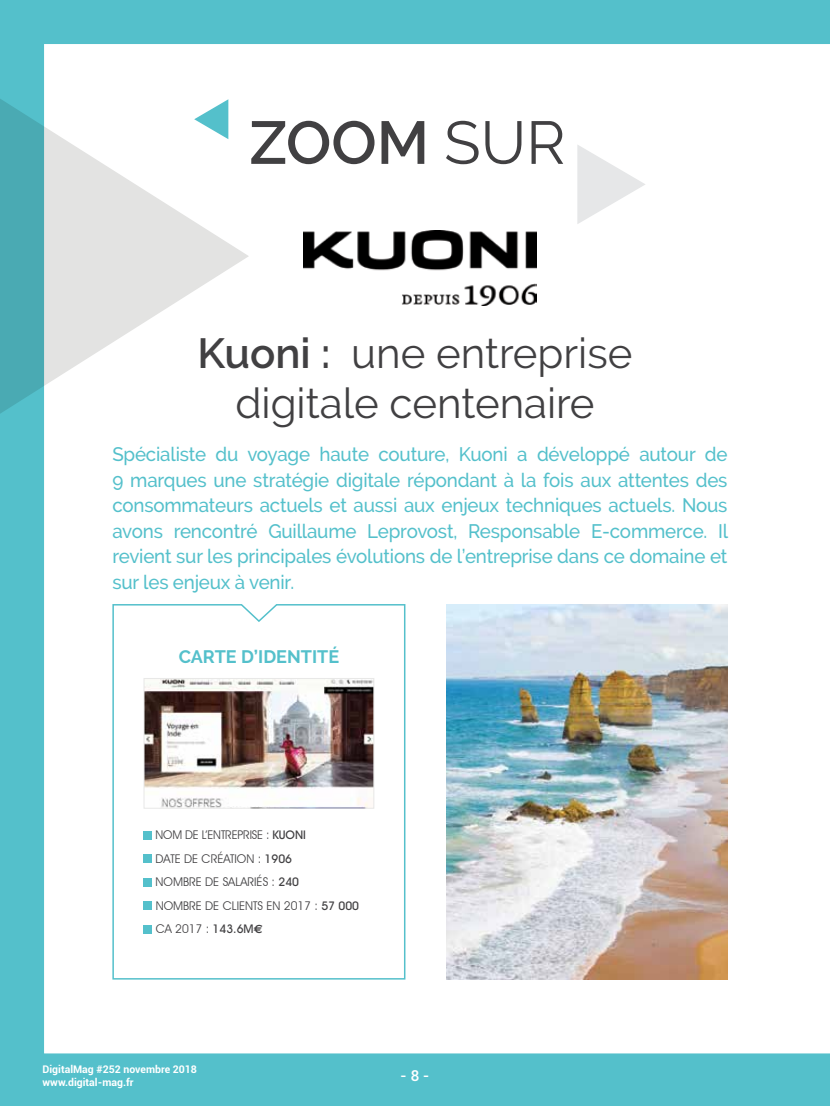
<style>
.page{position:relative;width:830px;height:1106px;background:#fff}
.page>*{position:absolute;margin:0;border:0;box-sizing:border-box;transform-origin:0 0}
.t1{font:600 60.3px "Raleway";color:#414042}
.t2{font:42px/50.4px "Raleway";color:#414042;text-align:center}
.t3{font:500 19.5px/25.5px "Raleway";letter-spacing:-.01em;color:#54c0cb;text-align:justify;scale:.96 1}
.t4{font:700 18px "Raleway";color:#54c0cb}
.t5{font:500 15px "Roboto";color:#fff}
.t6{font:12px/23.5px "Avant Garde IT Cby BT";color:#414042}
.t7{font:700 10.5px/12.6px "Roboto";color:#fff}
.s1{font-weight:400}
.s2{font-weight:600}
.s3{font-weight:500}
.s4{font-family:"Euro Sans";font-weight:700}
</style>
<div class="page">
<div style="left:0;top:0;width:829px;height:1106px;background:#54c0cb"></div>
<div style="left:44px;top:44px;width:785px;height:1010px;background:#fff"></div>
<svg style="left:0;top:85px;width:249px;height:342px;background:#d5e7e8"></svg>
<img style="left:304px;top:231px;width:231px;height:74px">
<div style="left:112px;top:603px;width:294px;height:377px;background:#fff"></div>
<div style="left:144px;top:830px;width:8px;height:9px;background:#54c0cb"></div>
<div style="left:144px;top:854px;width:8px;height:8px;background:#54c0cb"></div>
<div style="left:144px;top:877px;width:8px;height:9px;background:#54c0cb"></div>
<div style="left:144px;top:901px;width:8px;height:8px;background:#54c0cb"></div>
<div style="left:144px;top:924px;width:8px;height:9px;background:#54c0cb"></div>
<img style="left:145px;top:680px;width:227px;height:126px">
<div style="left:143px;top:678px;width:231px;height:130px;border:1px solid #e8e8e7"></div>
<img style="left:446px;top:604px;width:281px;height:375px">
<svg style="left:194px;top:99px;width:34px;height:40px"></svg>
<svg style="left:577px;top:144px;width:68px;height:80px;background:#f2f2f3"></svg>
<h1 class="t1" style="left:249px;top:108px;width:317px">ZOOM <span class="s1">SUR</span></h1>
<h2 class="t2" style="left:197px;top:327px;width:436px"><span class="s2">Kuoni :</span> une entreprise digitale centenaire</h2>
<p class="t3" style="left:112px;top:441px;width:642px">Spécialiste du voyage haute couture, Kuoni a développé autour de 9 marques une stratégie digitale répondant à la fois aux attentes des consommateurs actuels et aussi aux enjeux techniques actuels. Nous avons rencontré Guillaume Leprovost, Responsable E-commerce. Il revient sur les principales évolutions de l’entreprise dans ce domaine et sur les enjeux à venir.</p>
<p class="t4" style="left:179px;top:646px;width:162px">CARTE D’IDENTITÉ</p>
<p class="t6" style="left:155px;top:823px;width:205px">NOM DE L’ENTREPRISE : <span class="s3">KUONI<br></span>DATE DE CRÉATION : <span class="s3">1906<br></span>NOMBRE DE SALARIÉS : <span class="s3">240<br></span>NOMBRE DE CLIENTS EN 2017 : <span class="s3">57 000<br></span>CA 2017 : <span class="s3">143.6M</span><span class="s4">€</span></p>
<p class="t7" style="left:43px;top:1062px;width:156px">DigitalMag #252 novembre 2018 www.digital-mag.fr</p>
<p class="t5" style="left:400px;top:1065px;width:31px">- 8 -</p>
</div>
